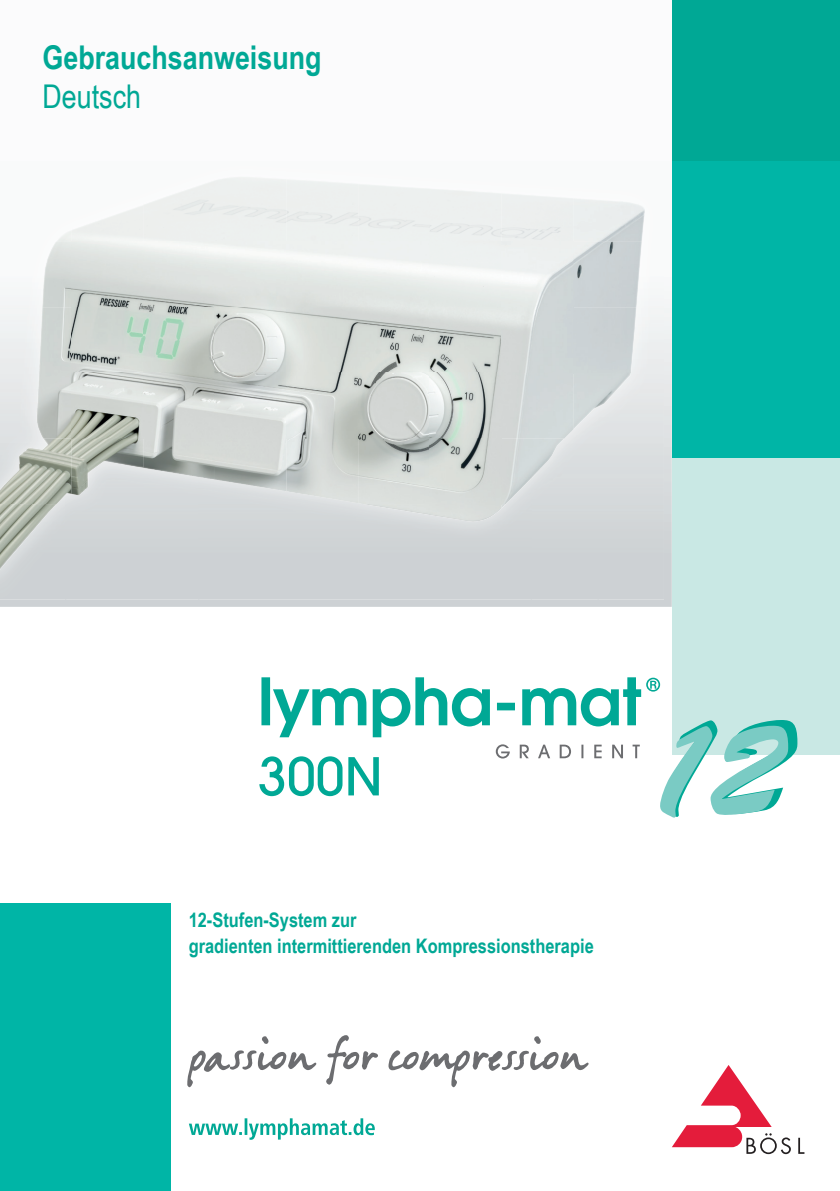
<style>
.page{position:relative;width:840px;height:1191px;background:#fff}
.page>*{position:absolute;margin:0;border:0;box-sizing:border-box;transform-origin:0 0}
.t1{font:700 32.8px "Arial Narrow";color:#00a895}
.t2{font:32.8px "Arial Narrow";color:#00a895}
.t3{font:700 20px/26px "Arial Narrow";color:#00a895}
</style>
<div class="page">
<svg style="left:0;top:180px;width:671px;height:427px"></svg>
<img style="left:0;top:223px;width:90px;height:60px">
<img style="left:132px;top:180px;width:60px;height:28px">
<img style="left:630px;top:242px;width:13px;height:140px">
<img style="left:0;top:283px;width:42px;height:155px">
<div style="left:564px;top:430px;width:34px;height:49px;background:#dbdfe0"></div>
<div style="left:65px;top:480px;width:133px;height:119px;background:#cfd3d5"></div>
<div style="left:198px;top:480px;width:333px;height:119px;background:#ced2d4"></div>
<img style="left:55px;top:229px;width:17px;height:13px">
<img style="left:90px;top:204px;width:53px;height:19px">
<img style="left:156px;top:180px;width:58px;height:19px">
<div style="left:215px;top:177px;width:71px;height:65px;background:#edf0ee"></div>
<div style="left:286px;top:179px;width:72px;height:63px;background:#edf0ef"></div>
<img style="left:358px;top:183px;width:72px;height:59px">
<img style="left:429px;top:188px;width:72px;height:54px">
<img style="left:501px;top:193px;width:72px;height:49px">
<img style="left:573px;top:198px;width:71px;height:44px">
<img style="left:42px;top:242px;width:599px;height:65px">
<img style="left:39px;top:307px;width:597px;height:66px">
<img style="left:37px;top:373px;width:536px;height:65px">
<img style="left:573px;top:373px;width:57px;height:57px">
<img style="left:0;top:438px;width:72px;height:66px">
<img style="left:71px;top:438px;width:72px;height:57px">
<img style="left:143px;top:438px;width:72px;height:42px">
<img style="left:215px;top:438px;width:71px;height:53px">
<img style="left:286px;top:438px;width:278px;height:66px">
<img style="left:0;top:504px;width:57px;height:65px">
<img style="left:363px;top:504px;width:66px;height:11px">
<img style="left:429px;top:504px;width:72px;height:17px">
<svg style="left:501px;top:504px;width:4px;height:4px"></svg>
<div style="left:671px;top:0;width:168px;height:754px;background:#c9e8e4"></div>
<div style="left:671px;top:12px;width:168px;height:445px;background:#00b5a6"></div>
<div style="left:671px;top:0;width:168px;height:161px;background:#00a895"></div>
<div style="left:0;top:903px;width:171px;height:288px;background:#00b5a6"></div>
<svg style="left:187px;top:1035px;width:401px;height:52px"></svg>
<svg style="left:798px;top:1137px;width:6px;height:16px"></svg>
<svg style="left:672px;top:1065px;width:118px;height:89px"></svg>
<svg style="left:259px;top:677px;width:538px;height:140px"></svg>
<svg style="left:189px;top:1118px;width:185px;height:21px"></svg>
<h1 class="t1" style="left:43px;top:32px;width:280px">Gebrauchsanweisung</h1>
<h1 class="t2" style="left:43px;top:72px;width:100px">Deutsch</h1>
<p class="t3" style="left:189px;top:906px;width:406px">12-Stufen-System zur<br>gradienten intermittierenden Kompressionstherapie</p>
</div>
